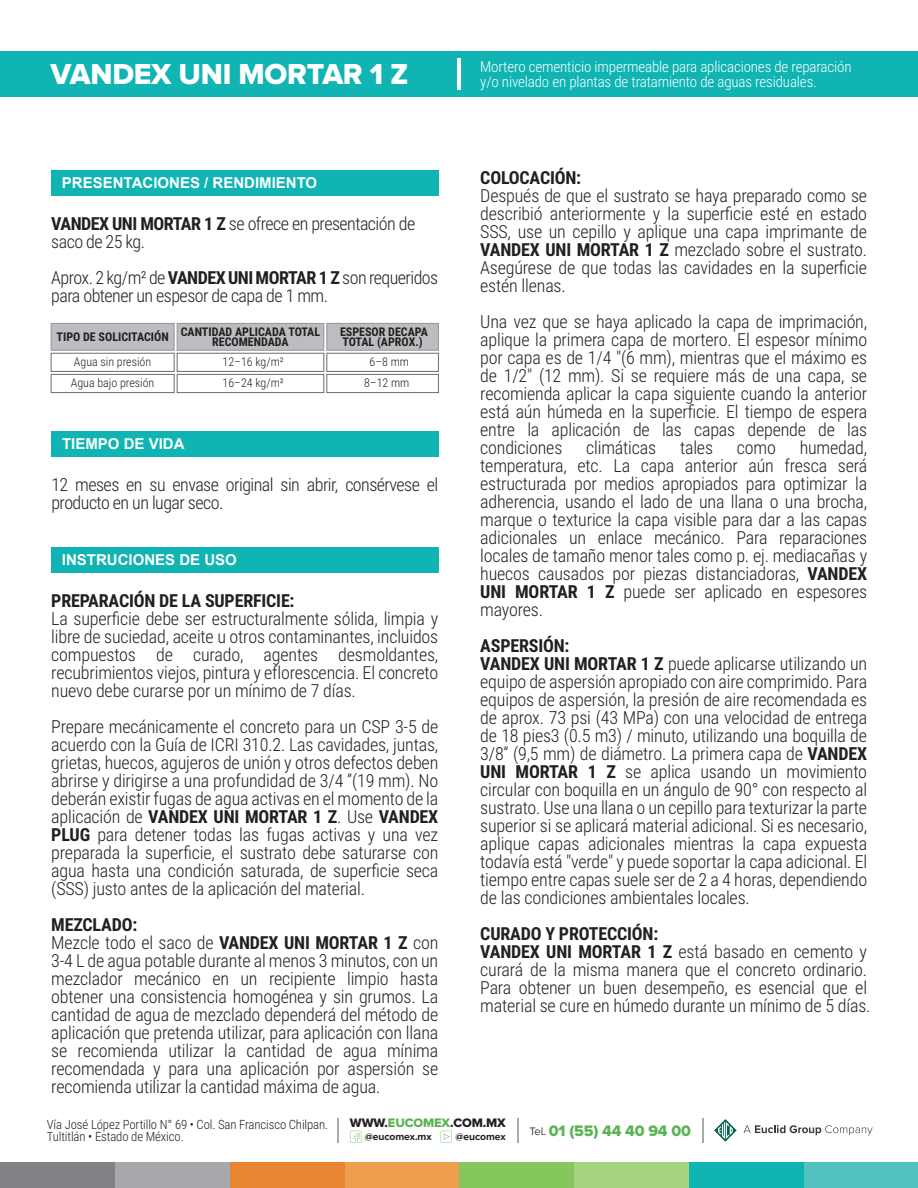
<style>
.page{position:relative;width:918px;height:1188px;background:#fff}
.page>*{position:absolute;margin:0;border:0;box-sizing:border-box;transform-origin:0 0}
.t1{font:30px "Proxima Nova A Extrabld";letter-spacing:-.01em;color:#fff}
.t2{font:300 18px/18px "Roboto Condensed";letter-spacing:-.01em;color:#231f20;text-align:justify}
.t3{font:300 18px/18px "Roboto Condensed";letter-spacing:-.03em;color:#231f20}
.t4{font:700 18px "Roboto Condensed";letter-spacing:-.01em;color:#231f20}
.t5{font:15.75px "Proxima Nova A Extrabld";letter-spacing:-.01em;color:#5ab453}
.t6{font:300 15px/15px "Roboto Condensed";letter-spacing:-.01em;color:#fff}
.t7{font:700 15px "Arial";color:#fff}
.t8{font:300 12.75px/12.8px "Roboto Condensed";letter-spacing:-.01em;color:#231f20}
.t9{font:12.75px "Proxima Nova A Extrabld";letter-spacing:-.01em;color:#231f20}
.t10{font:700 12px/10.5px "Roboto Condensed";color:#231f20}
.t11{font:300 12px "Roboto Condensed";color:#231f20}
.t12{font:700 10.35px "Proxima Nova A";letter-spacing:-.01em;color:#231f20}
.s1{font-weight:700}
.s2{font-family:"Proxima Nova A";font-size:11.25px;color:#333739}
.s3{color:#5ab453}
</style>
<div class="page">
<div style="left:51px;top:170px;width:387px;height:26px;background:#10b5b3"></div>
<div style="left:51px;top:431px;width:388px;height:25px;background:#10b5b3"></div>
<div style="left:51px;top:547px;width:387px;height:26px;background:#10b5b3"></div>
<div style="left:804px;top:1162px;width:114px;height:26px;background:#52c2bf"></div>
<div style="left:689px;top:1162px;width:115px;height:26px;background:#10b5b3"></div>
<div style="left:574px;top:1162px;width:115px;height:26px;background:#a6d281"></div>
<div style="left:459px;top:1162px;width:115px;height:26px;background:#85c65d"></div>
<div style="left:345px;top:1162px;width:114px;height:26px;background:#ee9e4e"></div>
<div style="left:230px;top:1162px;width:115px;height:26px;background:#e88530"></div>
<div style="left:115px;top:1162px;width:115px;height:26px;background:#a8a9ad"></div>
<div style="left:0;top:1162px;width:115px;height:26px;background:#808285"></div>
<svg style="left:714px;top:1119px;width:23px;height:23px"></svg>
<svg style="left:744px;top:1125px;width:129px;height:10px"></svg>
<svg style="left:441px;top:1131px;width:11px;height:12px"></svg>
<svg style="left:350px;top:1131px;width:11px;height:12px"></svg>
<svg style="left:702px;top:1118px;width:1px;height:25px"></svg>
<svg style="left:517px;top:1118px;width:1px;height:25px"></svg>
<hr style="left:337px;top:1118px;width:2px;height:25px;background:#a8a9ad">
<div style="left:0;top:51px;width:918px;height:45px;background:#10b5b3"></div>
<hr style="left:457px;top:58px;width:4px;height:31px;background:#fff">
<div style="left:51px;top:323px;width:124px;height:28px;background:#bcbdc0;border:1px solid #939598"></div>
<div style="left:326px;top:323px;width:113px;height:28px;background:#bcbdc0;border:1px solid #939598"></div>
<div style="left:177px;top:323px;width:147px;height:28px;background:#bcbdc0;border:1px solid #939598"></div>
<div style="left:51px;top:353px;width:124px;height:19px;border:1px solid #6c6d70"></div>
<div style="left:177px;top:353px;width:147px;height:19px;border:1px solid #6c6d70"></div>
<div style="left:326px;top:353px;width:113px;height:19px;border:1px solid #6c6d70"></div>
<div style="left:51px;top:374px;width:124px;height:19px;border:1px solid #6c6d70"></div>
<div style="left:177px;top:374px;width:147px;height:19px;border:1px solid #6c6d70"></div>
<div style="left:326px;top:374px;width:113px;height:19px;border:1px solid #6c6d70"></div>
<h1 class="t1" style="left:51px;top:56px;width:359px">VANDEX UNI MORTAR 1 Z</h1>
<p class="t6" style="left:480px;top:58px;width:373px">Mortero cementicio impermeable para aplicaciones de reparación y/o nivelado en plantas de tratamiento de aguas residuales.</p>
<p class="t4" style="left:480px;top:165px;width:102px">COLOCACIÓN:</p>
<p class="t2" style="left:480px;top:186px;width:388px">Después de que el sustrato se haya preparado como se describió anteriormente y la superficie esté en estado SSS, use un cepillo y aplique una capa imprimante de <span class="s1">VANDEX UNI MORTAR 1 Z</span> mezclado sobre el sustrato.<br>Asegúrese de que todas las cavidades en la superficie estén llenas.</p>
<p class="t2" style="left:480px;top:312px;width:388px">Una vez que se haya aplicado la capa de imprimación, aplique la primera capa de mortero. El espesor mínimo por capa es de 1/4 "(6 mm), mientras que el máximo es de 1/2" (12 mm). Si se requiere más de una capa, se recomienda aplicar la capa siguiente cuando la anterior está aún húmeda en la superficie. El tiempo de espera entre la aplicación de las capas depende de las condiciones</p>
<p class="t7" style="left:62px;top:173px;width:257px">PRESENTACIONES / RENDIMIENTO</p>
<p class="t3" style="left:51px;top:214px;width:365px"><span class="s1">VANDEX UNI MORTAR 1 Z</span> se ofrece en presentación de saco de 25 kg.</p>
<p class="t3" style="left:51px;top:268px;width:389px">Aprox. 2 kg/m² de <span class="s1">VANDEX UNI MORTAR 1 Z</span> son requeridos para obtener un espesor de capa de 1 mm.</p>
<p class="t10" style="left:57px;top:331px;width:114px">TIPO DE SOLICITACIÓN</p>
<p class="t10" style="left:340px;top:326px;width:89px">ESPESOR DECAPA<br>TOTAL (APROX.)</p>
<p class="t10" style="left:181px;top:326px;width:141px;text-align:center">CANTIDAD APLICADA TOTAL<br>RECOMENDADA</p>
<p class="t11" style="left:74px;top:354px;width:79px">Agua sin presión</p>
<p class="t11" style="left:223px;top:354px;width:63px">12–16 kg/m²</p>
<p class="t11" style="left:370px;top:354px;width:41px">6–8 mm</p>
<p class="t11" style="left:71px;top:375px;width:85px">Agua bajo presión</p>
<p class="t11" style="left:223px;top:375px;width:63px">16–24 kg/m²</p>
<p class="t11" style="left:364px;top:375px;width:47px">8–12 mm</p>
<p class="t7" style="left:62px;top:434px;width:124px">TIEMPO DE VIDA</p>
<p class="t3" style="left:51px;top:475px;width:389px">12 meses en su envase original sin abrir, consérvese el producto en un lugar seco.</p>
<p class="t2" style="left:480px;top:438px;width:388px;text-indent:319px">humedad, temperatura, etc. La capa anterior aún fresca será estructurada por medios apropiados para optimizar la adherencia, usando el lado de una llana o una brocha, marque o texturice la capa visible para dar a las capas adicionales un enlace mecánico. Para reparaciones locales de tamaño menor tales como p. ej. mediacañas y huecos causados por piezas distanciadoras, <span class="s1">VANDEX UNI MORTAR 1 Z</span> puede ser aplicado en espesores mayores.</p>
<p class="t2" style="left:480px;top:636px;width:388px;text-align:left"><span class="s1">ASPERSIÓN:<br>VANDEX UNI MORTAR 1 Z</span> puede aplicarse utilizando un equipo de aspersión apropiado con aire comprimido. Para equipos de aspersión, la presión de aire recomendada es de aprox. 73 psi (43 MPa) con una velocidad de entrega de 18 pies3 (0.5 m3) / minuto, utilizando una boquilla de 3/8” (9,5 mm) de diámetro. La primera capa de <span class="s1">VANDEX UNI MORTAR 1 Z</span> se aplica usando un movimiento circular con boquilla en un ángulo de 90° con respecto al sustrato. Use una llana o un cepillo para texturizar la parte superior si se aplicará material adicional. Si es necesario, aplique capas adicionales mientras la capa expuesta todavía está "verde" y puede soportar la capa adicional. El tiempo entre capas suele ser de 2 a 4 horas, dependiendo de las condiciones ambientales locales.</p>
<p class="t2" style="left:480px;top:924px;width:392px;text-align:left"><span class="s1">CURADO Y PROTECCIÓN:<br>VANDEX UNI MORTAR 1 Z</span> está basado en cemento y curará de la misma manera que el concreto ordinario.<br>Para obtener un buen desempeño, es esencial que el material se cure en húmedo durante un mínimo de 5 días.</p>
<p class="t2" style="left:586px;top:438px;width:71px">climáticas</p>
<p class="t2" style="left:680px;top:438px;width:35px">tales</p>
<p class="t2" style="left:737px;top:438px;width:41px">como</p>
<p class="t7" style="left:62px;top:550px;width:177px">INSTRUCIONES DE USO</p>
<p class="t4" style="left:51px;top:588px;width:245px">PREPARACIÓN DE LA SUPERFICIE:</p>
<p class="t2" style="left:51px;top:609px;width:389px">La superficie debe ser estructuralmente sólida, limpia y libre de suciedad, aceite u otros contaminantes, incluidos compuestos de curado, agentes desmoldantes, recubrimientos viejos, pintura y eflorescencia. El concreto nuevo debe curarse por un mínimo de 7 días.</p>
<p class="t2" style="left:51px;top:717px;width:389px">Prepare mecánicamente el concreto para un CSP 3-5 de acuerdo con la Guía de ICRI 310.2. Las cavidades, juntas, grietas, huecos, agujeros de unión y otros defectos deben abrirse y dirigirse a una profundidad de 3/4 ”(19 mm). No deberán existir fugas de agua activas en el momento de la aplicación de <span class="s1">VANDEX UNI MORTAR 1 Z</span>. Use <span class="s1">VANDEX PLUG</span> para detener todas las fugas activas y una vez preparada la superficie, el sustrato debe saturarse con agua hasta una condición saturada, de superficie seca (SSS) justo antes de la aplicación del material.</p>
<p class="t2" style="left:51px;top:915px;width:389px;text-align:left"><span class="s1">MEZCLADO:<br></span>Mezcle todo el saco de <span class="s1">VANDEX UNI MORTAR 1 Z</span> con 3-4 L de agua potable durante al menos 3 minutos, con un mezclador mecánico en un recipiente limpio hasta obtener una consistencia homogénea y sin grumos. La cantidad de agua de mezclado dependerá del método de aplicación que pretenda utilizar, para aplicación con llana se recomienda utilizar la cantidad de agua mínima recomendada y para una aplicación por aspersión se recomienda utilizar la cantidad máxima de agua.</p>
<p class="t8" style="left:47px;top:1117px;width:283px">Vía José López Portillo N° 69 • Col. San Francisco Chilpan.<br>Tultitlán • Estado de México.</p>
<p class="t5" style="left:529px;top:1121px;width:163px"><span class="s2">Tel.</span> 01 (55) 44 40 94 00</p>
<p class="t9" style="left:350px;top:1115px;width:157px">WWW.<span class="s3">EUCOMEX</span>.COM.MX</p>
<p class="t12" style="left:365px;top:1131px;width:68px">@eucomex.mx</p>
<p class="t12" style="left:456px;top:1131px;width:52px">@eucomex</p>
</div>
